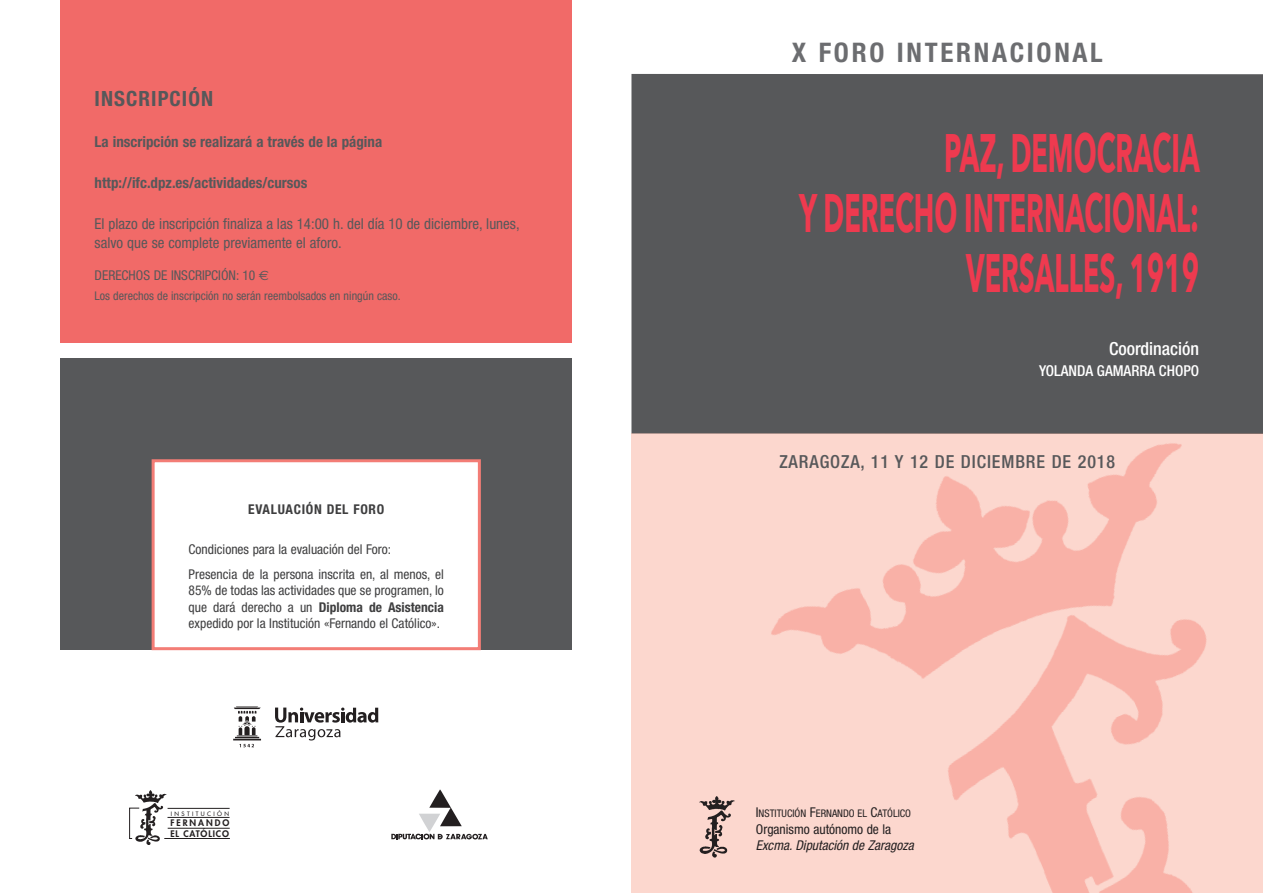
<style>
.page{position:relative;width:1263px;height:893px;background:#fff}
.page>*{position:absolute;margin:0;border:0;box-sizing:border-box;transform-origin:0 0}
.t1{font:700 54px/60px "Avenir Next";color:#ee3a4f;text-align:right;scale:.5 1}
.t2{font:700 condensed 27px "Helvetica Neue LT Std";letter-spacing:.1em;color:#6c6d70}
.t3{font:700 condensed 21px "Helvetica Neue LT Std";letter-spacing:.05em;color:#57585a}
.t4{font:500 condensed 18px "Helvetica Neue LT Std";letter-spacing:.05em;color:#57585a}
.t5{font:500 condensed 18px "Helvetica Neue LT Std";color:#fff}
.t6{font:condensed 15px/19.5px "Helvetica Neue LT Std";color:#57585a}
.t7{font:700 condensed 15px "Helvetica Neue LT Std";color:#57585a}
.t8{font:500 condensed 15px "Helvetica Neue LT Std";color:#fff}
.t9{font:condensed 13.5px/16.5px "Helvetica Neue LT Std";color:#3e3e3f;text-align:justify}
.t10{font:italic condensed 13.5px/16.5px "Helvetica Neue LT Std";color:#231f20}
.t11{font:condensed 13.5px "Helvetica Neue LT Std";color:#57585a}
.t12{font:700 condensed 13.5px "Helvetica Neue LT Std";letter-spacing:.05em;color:#3e3e3f}
.t13{font:condensed 12px "Helvetica Neue LT Std";color:#57585a}
.t14{font:condensed 10.5px "Helvetica Neue LT Std";color:#231f20}
.t15{font:800 8.85px/10.8px "Futura";letter-spacing:.1em;color:#231f20}
.t16{font:5.85px "Futura";letter-spacing:.4em;color:#231f20}
.s1{font-weight:700}
.s2{font-size:13.5px}
.s3{font-style:normal}
</style>
<div class="page">
<div style="left:61px;top:358px;width:511px;height:292px;background:#57585a"></div>
<div style="left:61px;top:0;width:511px;height:342px;background:#f16a68"></div>
<div style="left:153px;top:461px;width:326px;height:188px;background:#fff"></div>
<div style="left:152px;top:459px;width:329px;height:191px;border:3px solid #f37d76"></div>
<svg style="left:275px;top:708px;width:103px;height:32px"></svg>
<svg style="left:233px;top:706px;width:28px;height:41px"></svg>
<div style="left:631px;top:434px;width:632px;height:459px;background:#fcd7ce"></div>
<img style="left:771px;top:443px;width:436px;height:450px">
<div style="left:631px;top:74px;width:632px;height:360px;background:#57585a"></div>
<img style="left:699px;top:796px;width:36px;height:62px">
<img style="left:135px;top:790px;width:35px;height:54px">
<svg style="left:129px;top:808px;width:101px;height:31px"></svg>
<svg style="left:391px;top:789px;width:97px;height:50px"></svg>
<p class="t3" style="left:95px;top:86px;width:120px">INSCRIPCIÓN</p>
<p class="t7" style="left:95px;top:133px;width:289px">La inscripción se realizará a través de la página</p>
<p class="t7" style="left:95px;top:173px;width:214px">http://ifc.dpz.es/actividades/cursos</p>
<p class="t6" style="left:95px;top:214px;width:426px">El plazo de inscripción finaliza a las 14:00 h. del día 10 de diciembre, lunes, salvo que se complete previamente el aforo.</p>
<p class="t11" style="left:95px;top:268px;width:162px">DERECHOS DE INSCRIPCIÓN: 10</p>
<p class="t13" style="left:95px;top:289px;width:307px">Los derechos de inscripción no serán reembolsados en ningún caso.</p>
<p class="t12" style="left:248px;top:501px;width:138px">EVALUACIÓN DEL FORO</p>
<p class="t9" style="left:189px;top:541px;width:204px">Condiciones para la evaluación del Foro:</p>
<p class="t9" style="left:189px;top:566px;width:257px">Presencia de la persona inscrita en, al menos, el 85% de todas las actividades que se programen, lo que dará derecho a un <span class="s1">Diploma de Asistencia </span>expedido por la Institución «Fernando el Católico».</p>
<p class="t16" style="left:171px;top:809px;width:60px">INSTITUCIÓN</p>
<p class="t15" style="left:170px;top:817px;width:60px">FERNANDO<br>EL CATÓLICO</p>
<p class="t2" style="left:792px;top:36px;width:313px">X FORO INTERNACIONAL</p>
<p class="t1" style="left:799px;top:122px;width:802px">PAZ, DEMOCRACIA<br>Y DERECHO INTERNACIONAL:<br>VERSALLES, 1919</p>
<p class="t5" style="left:1109px;top:338px;width:92px">Coordinación</p>
<p class="t8" style="left:1039px;top:362px;width:161px">YOLANDA GAMARRA CHOPO</p>
<p class="t4" style="left:779px;top:451px;width:337px">ZARAGOZA, 11 Y 12 DE DICIEMBRE DE 2018</p>
<p class="t14" style="left:756px;top:808px;width:157px"><span class="s2">I</span>NSTITUCIÓN <span class="s2">F</span>ERNANDO EL <span class="s2">C</span>ATÓLICO</p>
<p class="t10" style="left:756px;top:821px;width:159px"><span class="s3">Organismo autónomo de la<br></span>Excma. Diputación de Zaragoza</p>
</div>
